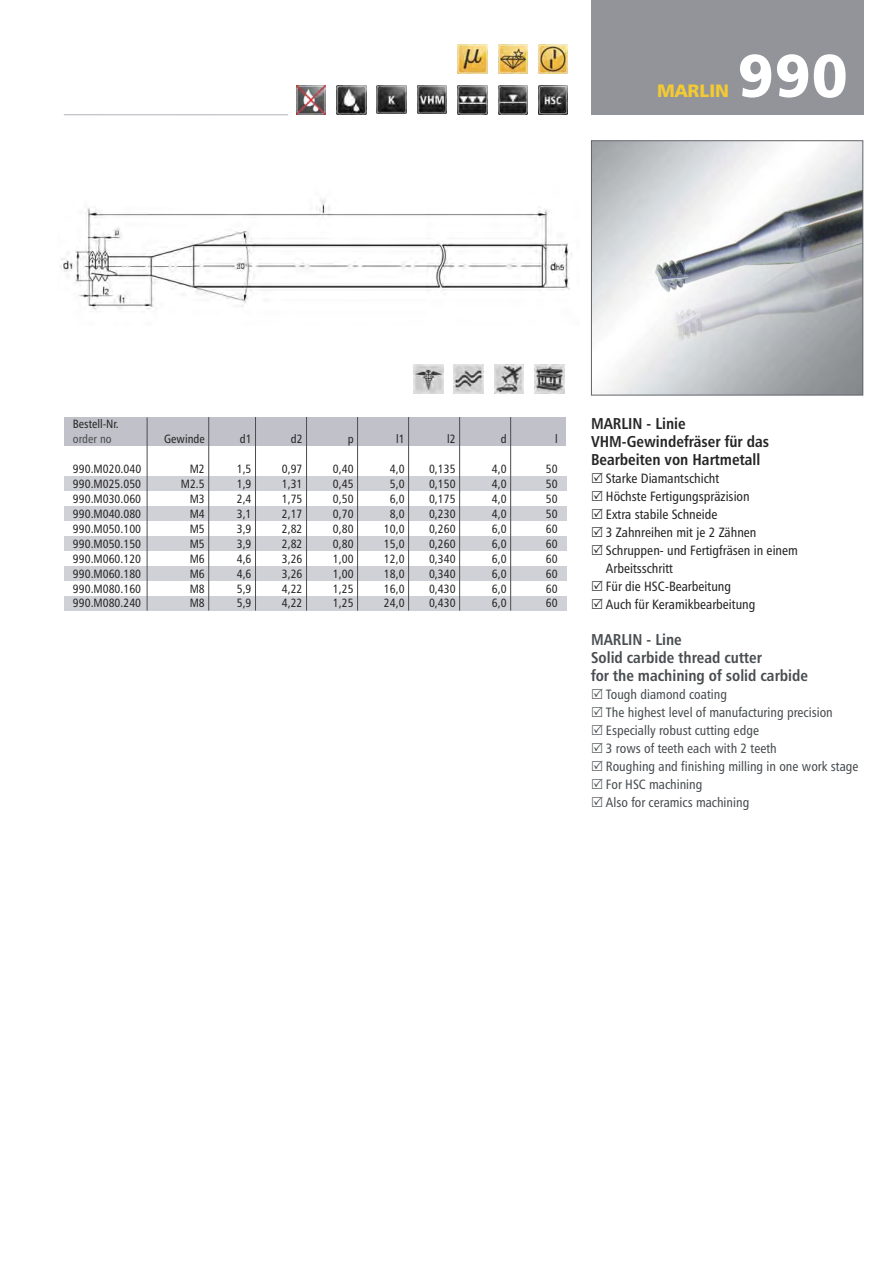
<style>
.page{position:relative;width:893px;height:1263px;background:#fff}
.page>*{position:absolute;margin:0;border:0;box-sizing:border-box;transform-origin:0 0}
.t1{font:60px "Humanist 777 BT Black B";color:#fff}
.t2{font:18px "Humanist 777 BT Black B";color:#f3ca32}
.t3{font:15.75px/18px "Humanist 777 BT Bold Condensed B";color:#4a4e51}
.t4{font:15.75px/18px "Humanist 777 BT Bold Condensed B";color:#272627}
.t5{font:13.5px/18px "Humanist 777 BT Roman Condensed B";color:#4a4e51}
.t6{font:13.5px/18px "Humanist 777 BT Roman Condensed B";color:#272627}
.t7{font:12px "Humanist 777 BT Roman Condensed B";color:#272627}
.t8{font:12px "Humanist 777 BT Roman Condensed B";color:#4a4e51}
</style>
<div class="page">
<img style="left:60px;top:199px;width:512px;height:111px">
<div style="left:591px;top:0;width:272px;height:115px;background:#92949a"></div>
<img style="left:593px;top:142px;width:268px;height:251px">
<div style="left:591px;top:140px;width:272px;height:255px;border:1px solid #626469"></div>
<img style="left:417px;top:85px;width:30px;height:29px">
<svg style="left:458px;top:85px;width:30px;height:30px"></svg>
<img style="left:458px;top:85px;width:29px;height:29px">
<svg style="left:498px;top:114px;width:30px;height:1px"></svg>
<img style="left:498px;top:85px;width:30px;height:29px">
<div style="left:538px;top:85px;width:32px;height:32px;background:linear-gradient(to right,#fff,#fff)"></div>
<img style="left:538px;top:85px;width:30px;height:29px">
<svg style="left:406px;top:85px;width:1px;height:29px"></svg>
<img style="left:377px;top:85px;width:29px;height:29px">
<svg style="left:487px;top:45px;width:1px;height:29px"></svg>
<img style="left:458px;top:45px;width:29px;height:29px">
<img style="left:498px;top:45px;width:30px;height:29px">
<img style="left:538px;top:45px;width:30px;height:29px">
<svg style="left:454px;top:365px;width:30px;height:29px"></svg>
<img style="left:454px;top:365px;width:29px;height:28px">
<svg style="left:494px;top:393px;width:30px;height:1px"></svg>
<img style="left:494px;top:365px;width:30px;height:28px">
<svg style="left:535px;top:365px;width:30px;height:29px"></svg>
<img style="left:535px;top:365px;width:29px;height:28px">
<svg style="left:413px;top:364px;width:31px;height:30px"></svg>
<img style="left:413px;top:364px;width:30px;height:29px">
<svg style="left:336px;top:85px;width:31px;height:30px"></svg>
<img style="left:336px;top:85px;width:30px;height:29px">
<hr style="left:64px;top:114px;width:224px;height:1px;background:#b1b3bb">
<div style="left:64px;top:596px;width:503px;height:14px;background:#d0d1d6"></div>
<div style="left:64px;top:566px;width:503px;height:15px;background:#d0d1d6"></div>
<div style="left:64px;top:536px;width:503px;height:15px;background:#d0d1d6"></div>
<div style="left:64px;top:506px;width:503px;height:15px;background:#d0d1d6"></div>
<div style="left:64px;top:477px;width:503px;height:14px;background:#d0d1d6"></div>
<div style="left:64px;top:417px;width:502px;height:29px;background:#c1c2c9"></div>
<hr style="left:147px;top:417px;width:1px;height:193px;background:#4a4e51">
<hr style="left:459px;top:417px;width:1px;height:193px;background:#4a4e51">
<hr style="left:408px;top:417px;width:1px;height:193px;background:#4a4e51">
<hr style="left:357px;top:417px;width:1px;height:193px;background:#4a4e51">
<hr style="left:306px;top:417px;width:1px;height:193px;background:#4a4e51">
<hr style="left:255px;top:417px;width:1px;height:193px;background:#4a4e51">
<hr style="left:208px;top:417px;width:1px;height:193px;background:#4a4e51">
<hr style="left:510px;top:417px;width:1px;height:193px;background:#4a4e51">
<div style="left:296px;top:85px;width:32px;height:32px;background:linear-gradient(to right,#fff,#fff)"></div>
<img style="left:296px;top:85px;width:30px;height:29px">
<h2 class="t2" style="left:657px;top:84px;width:73px">MARLIN</h2>
<h1 class="t1" style="left:737px;top:55px;width:112px">990</h1>
<p class="t7" style="left:73px;top:419px;width:47px">Bestell-Nr.</p>
<p class="t8" style="left:73px;top:434px;width:40px">order no</p>
<p class="t7" style="left:164px;top:434px;width:42px">Gewinde</p>
<p class="t7" style="left:240px;top:434px;width:13px">d1</p>
<p class="t7" style="left:291px;top:434px;width:13px">d2</p>
<p class="t7" style="left:348px;top:434px;width:7px">p</p>
<p class="t7" style="left:396px;top:434px;width:10px">l1</p>
<p class="t7" style="left:447px;top:434px;width:10px">l2</p>
<p class="t7" style="left:501px;top:434px;width:7px">d</p>
<p class="t7" style="left:555px;top:434px;width:4px">l</p>
<p class="t7" style="left:73px;top:464px;width:70px">990.M020.040</p>
<p class="t7" style="left:190px;top:464px;width:17px">M2</p>
<p class="t7" style="left:237px;top:464px;width:16px">1,5</p>
<p class="t7" style="left:282px;top:464px;width:22px">0,97</p>
<p class="t7" style="left:333px;top:464px;width:22px">0,40</p>
<p class="t7" style="left:390px;top:464px;width:16px">4,0</p>
<p class="t7" style="left:429px;top:464px;width:28px">0,135</p>
<p class="t7" style="left:492px;top:464px;width:16px">4,0</p>
<p class="t7" style="left:546px;top:464px;width:13px">50</p>
<p class="t7" style="left:73px;top:479px;width:70px">990.M025.050</p>
<p class="t7" style="left:181px;top:479px;width:25px">M2.5</p>
<p class="t7" style="left:237px;top:479px;width:16px">1,9</p>
<p class="t7" style="left:282px;top:479px;width:22px">1,31</p>
<p class="t7" style="left:333px;top:479px;width:22px">0,45</p>
<p class="t7" style="left:390px;top:479px;width:16px">5,0</p>
<p class="t7" style="left:429px;top:479px;width:28px">0,150</p>
<p class="t7" style="left:492px;top:479px;width:16px">4,0</p>
<p class="t7" style="left:546px;top:479px;width:13px">50</p>
<p class="t7" style="left:73px;top:494px;width:70px">990.M030.060</p>
<p class="t7" style="left:190px;top:494px;width:17px">M3</p>
<p class="t7" style="left:237px;top:494px;width:16px">2,4</p>
<p class="t7" style="left:282px;top:494px;width:22px">1,75</p>
<p class="t7" style="left:333px;top:494px;width:22px">0,50</p>
<p class="t7" style="left:390px;top:494px;width:16px">6,0</p>
<p class="t7" style="left:429px;top:494px;width:28px">0,175</p>
<p class="t7" style="left:492px;top:494px;width:16px">4,0</p>
<p class="t7" style="left:546px;top:494px;width:13px">50</p>
<p class="t7" style="left:73px;top:509px;width:70px">990.M040.080</p>
<p class="t7" style="left:190px;top:509px;width:17px">M4</p>
<p class="t7" style="left:237px;top:509px;width:16px">3,1</p>
<p class="t7" style="left:282px;top:509px;width:22px">2,17</p>
<p class="t7" style="left:333px;top:509px;width:22px">0,70</p>
<p class="t7" style="left:390px;top:509px;width:16px">8,0</p>
<p class="t7" style="left:429px;top:509px;width:28px">0,230</p>
<p class="t7" style="left:492px;top:509px;width:16px">4,0</p>
<p class="t7" style="left:546px;top:509px;width:13px">50</p>
<p class="t7" style="left:73px;top:524px;width:70px">990.M050.100</p>
<p class="t7" style="left:190px;top:524px;width:17px">M5</p>
<p class="t7" style="left:237px;top:524px;width:16px">3,9</p>
<p class="t7" style="left:282px;top:524px;width:22px">2,82</p>
<p class="t7" style="left:333px;top:524px;width:22px">0,80</p>
<p class="t7" style="left:384px;top:524px;width:22px">10,0</p>
<p class="t7" style="left:429px;top:524px;width:28px">0,260</p>
<p class="t7" style="left:492px;top:524px;width:16px">6,0</p>
<p class="t7" style="left:546px;top:524px;width:13px">60</p>
<p class="t7" style="left:73px;top:539px;width:70px">990.M050.150</p>
<p class="t7" style="left:190px;top:539px;width:17px">M5</p>
<p class="t7" style="left:237px;top:539px;width:16px">3,9</p>
<p class="t7" style="left:282px;top:539px;width:22px">2,82</p>
<p class="t7" style="left:333px;top:539px;width:22px">0,80</p>
<p class="t7" style="left:384px;top:539px;width:22px">15,0</p>
<p class="t7" style="left:429px;top:539px;width:28px">0,260</p>
<p class="t7" style="left:492px;top:539px;width:16px">6,0</p>
<p class="t7" style="left:546px;top:539px;width:13px">60</p>
<p class="t7" style="left:73px;top:554px;width:70px">990.M060.120</p>
<p class="t7" style="left:190px;top:554px;width:17px">M6</p>
<p class="t7" style="left:237px;top:554px;width:16px">4,6</p>
<p class="t7" style="left:282px;top:554px;width:22px">3,26</p>
<p class="t7" style="left:333px;top:554px;width:22px">1,00</p>
<p class="t7" style="left:384px;top:554px;width:22px">12,0</p>
<p class="t7" style="left:429px;top:554px;width:28px">0,340</p>
<p class="t7" style="left:492px;top:554px;width:16px">6,0</p>
<p class="t7" style="left:546px;top:554px;width:13px">60</p>
<p class="t7" style="left:73px;top:569px;width:70px">990.M060.180</p>
<p class="t7" style="left:190px;top:569px;width:17px">M6</p>
<p class="t7" style="left:237px;top:569px;width:16px">4,6</p>
<p class="t7" style="left:282px;top:569px;width:22px">3,26</p>
<p class="t7" style="left:333px;top:569px;width:22px">1,00</p>
<p class="t7" style="left:384px;top:569px;width:22px">18,0</p>
<p class="t7" style="left:429px;top:569px;width:28px">0,340</p>
<p class="t7" style="left:492px;top:569px;width:16px">6,0</p>
<p class="t7" style="left:546px;top:569px;width:13px">60</p>
<p class="t7" style="left:73px;top:584px;width:70px">990.M080.160</p>
<p class="t7" style="left:190px;top:584px;width:17px">M8</p>
<p class="t7" style="left:237px;top:584px;width:16px">5,9</p>
<p class="t7" style="left:282px;top:584px;width:22px">4,22</p>
<p class="t7" style="left:333px;top:584px;width:22px">1,25</p>
<p class="t7" style="left:384px;top:584px;width:22px">16,0</p>
<p class="t7" style="left:429px;top:584px;width:28px">0,430</p>
<p class="t7" style="left:492px;top:584px;width:16px">6,0</p>
<p class="t7" style="left:546px;top:584px;width:13px">60</p>
<p class="t7" style="left:73px;top:598px;width:70px">990.M080.240</p>
<p class="t7" style="left:190px;top:598px;width:17px">M8</p>
<p class="t7" style="left:237px;top:598px;width:16px">5,9</p>
<p class="t7" style="left:282px;top:598px;width:22px">4,22</p>
<p class="t7" style="left:333px;top:598px;width:22px">1,25</p>
<p class="t7" style="left:384px;top:598px;width:22px">24,0</p>
<p class="t7" style="left:429px;top:598px;width:28px">0,430</p>
<p class="t7" style="left:492px;top:598px;width:16px">6,0</p>
<p class="t7" style="left:546px;top:598px;width:13px">60</p>
<h3 class="t4" style="left:591px;top:416px;width:180px">MARLIN - Linie<br>VHM-Gewindefräser für das<br>Bearbeiten von Hartmetall</h3>
<p class="t6" style="left:606px;top:470px;width:194px">Starke Diamantschicht<br>Höchste Fertigungspräzision<br>Extra stabile Schneide<br>3 Zahnreihen mit je 2 Zähnen<br>Schruppen- und Fertigfräsen in einem<br>Arbeitsschritt<br>Für die HSC-Bearbeitung<br>Auch für Keramikbearbeitung</p>
<h3 class="t3" style="left:591px;top:632px;width:219px">MARLIN - Line<br>Solid carbide thread cutter<br>for the machining of solid carbide</h3>
<p class="t5" style="left:606px;top:686px;width:254px">Tough diamond coating<br>The highest level of manufacturing precision<br>Especially robust cutting edge<br>3 rows of teeth each with 2 teeth<br>Roughing and finishing milling in one work stage<br>For HSC machining<br>Also for ceramics machining</p>
</div>
